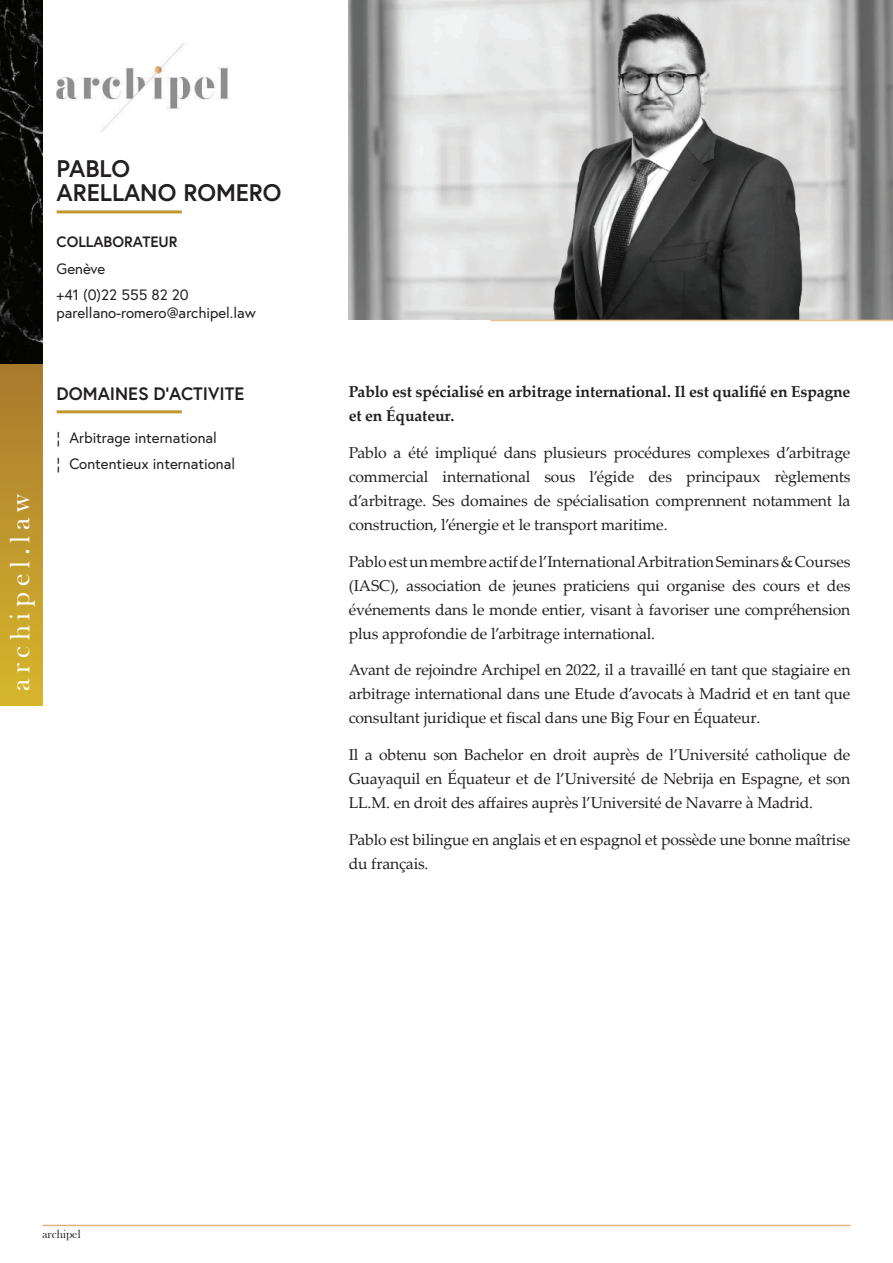
<style>
.page{position:relative;width:893px;height:1263px;background:#fff}
.page>*{position:absolute;margin:0;border:0;box-sizing:border-box;transform-origin:0 0}
.t1{font:28.5px "Bask Old Face";letter-spacing:.2em;color:#fff}
.t2{font:700 24px/24px "Europa";color:#231f20}
.t3{font:700 18px "Europa";color:#231f20}
.t4{font:15.75px/24px "Palatino Linotype";letter-spacing:-.01em;color:#231f20;text-align:justify}
.t5{font:700 15.75px/24px "Palatino Linotype";letter-spacing:-.01em;color:#231f20}
.t6{font:15px/26.5px "Europa";color:#231f20}
.t7{font:700 15px "Europa";color:#231f20}
.t8{font:12px "Bask Old Face";color:#231f20}
</style>
<div class="page">
<img style="left:0;top:364px;width:43px;height:342px">
<hr style="left:43px;top:1225px;width:807px;height:1px;background:#deb47b">
<img style="left:0;top:0;width:43px;height:364px">
<img style="left:349px;top:0;width:544px;height:320px">
<img style="left:57px;top:43px;width:173px;height:89px">
<hr style="left:57px;top:210px;width:125px;height:3px;background:#bf972d">
<hr style="left:490px;top:320px;width:403px;height:1px;background:#e8c189">
<hr style="left:57px;top:410px;width:125px;height:3px;background:#bf972d">
<h2 class="t2" style="left:57px;top:156px;width:226px">PABLO<br>ARELLANO ROMERO</h2>
<p class="t7" style="left:57px;top:233px;width:123px">COLLABORATEUR</p>
<p class="t6" style="left:57px;top:257px;width:134px">Genève<br>+41 (0)22 555 82 20</p>
<p class="t6" style="left:57px;top:301px;width:201px">parellano-romero@archipel.law</p>
<h1 class="t1" style="left:10px;top:691px;width:199px;rotate:-90deg">archipel.law</h1>
<p class="t3" style="left:57px;top:384px;width:189px">DOMAINES D’ACTIVITE</p>
<p class="t6" style="left:57px;top:426px;width:180px">¦ Arbitrage international<br>¦ Contentieux international</p>
<p class="t5" style="left:349px;top:379px;width:503px">Pablo est spécialisé en arbitrage international. Il est qualifié en Espagne et en Équateur.</p>
<p class="t4" style="left:349px;top:441px;width:503px">Pablo a été impliqué dans plusieurs procédures complexes d’arbitrage commercial international sous l’égide des principaux règlements d’arbitrage. Ses domaines de spécialisation comprennent notamment la construction, l’énergie et le transport maritime.</p>
<p class="t4" style="left:349px;top:549px;width:503px">Pablo est un membre actif de l’International Arbitration Seminars &amp; Courses (IASC), association de jeunes praticiens qui organise des cours et des événements dans le monde entier, visant à favoriser une compréhension plus approfondie de l’arbitrage international.</p>
<p class="t4" style="left:349px;top:658px;width:503px">Avant de rejoindre Archipel en 2022, il a travaillé en tant que stagiaire en arbitrage international dans une Etude d’avocats à Madrid et en tant que consultant juridique et fiscal dans une Big Four en Équateur.</p>
<p class="t4" style="left:349px;top:743px;width:503px">Il a obtenu son Bachelor en droit auprès de l’Université catholique de Guayaquil en Équateur et de l’Université de Nebrija en Espagne, et son LL.M. en droit des affaires auprès l’Université de Navarre à Madrid.</p>
<p class="t4" style="left:349px;top:828px;width:503px">Pablo est bilingue en anglais et en espagnol et possède une bonne maîtrise du français.</p>
<p class="t8" style="left:43px;top:1230px;width:40px">archipel</p>
</div>
